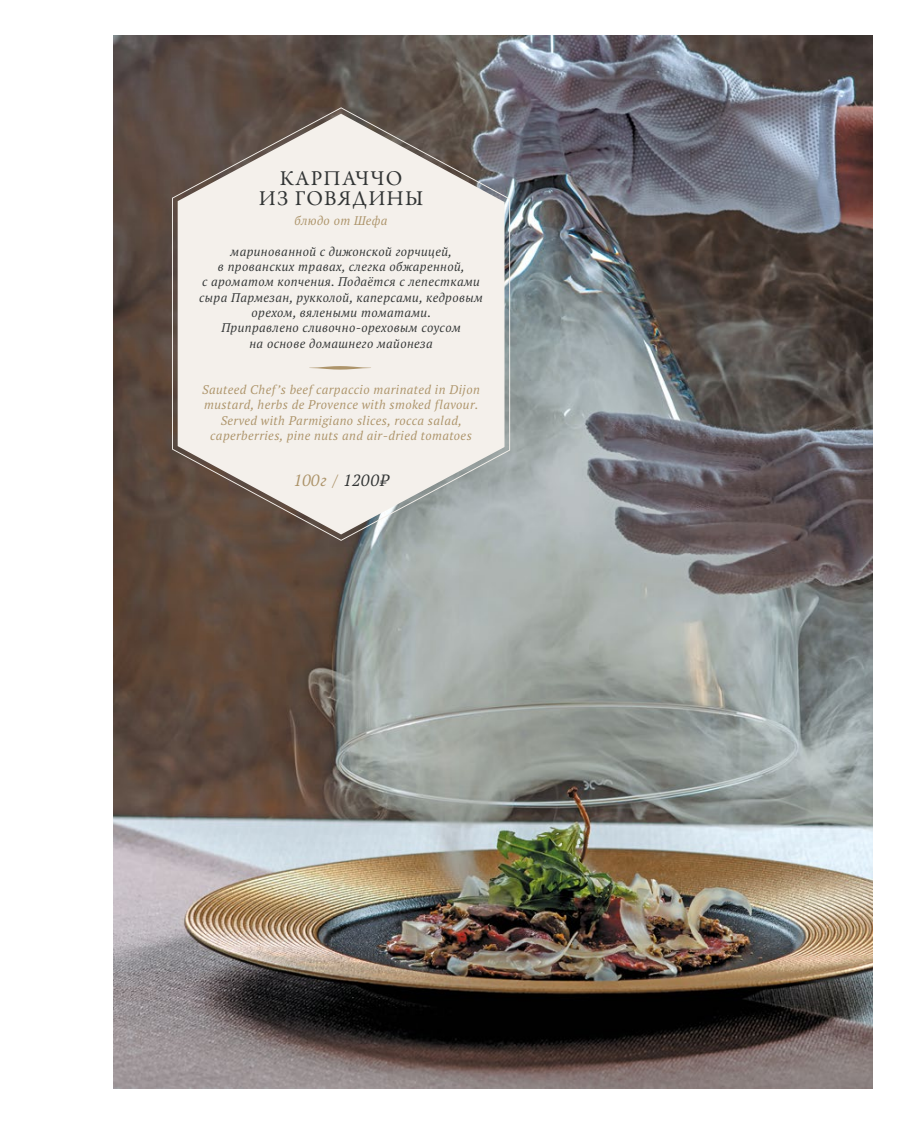
<style>
.page{position:relative;width:908px;height:1124px;background:#fff}
.page>*{position:absolute;margin:0;border:0;box-sizing:border-box;transform-origin:0 0}
.t1{font:21.25px/20px "Garamond Premr Pro";letter-spacing:.05em;color:#313434;text-align:center}
.t2{font:italic 16.25px "PT Serif Pro";letter-spacing:.03em;color:#ad946a}
.t3{font:italic 12.5px/15.4px "PT Serif Pro";letter-spacing:.03em;color:#313434;text-align:center}
.t4{font:italic 12.5px/15.4px "PT Serif Pro";letter-spacing:.03em;color:#ad946a;text-align:center}
.s1{color:#313434}
</style>
<div class="page">
<img style="left:113px;top:35px;width:759px;height:1053px">
<svg style="left:172px;top:107px;width:338px;height:434px;background:#d2cdc8"></svg>
<svg style="left:309px;top:366px;width:62px;height:3px"></svg>
<h1 class="t1" style="left:259px;top:168px;width:166px">КАРПАЧЧО<br>ИЗ ГОВЯДИНЫ</h1>
<p class="t4" style="left:294px;top:212px;width:94px">блюдо от Шефа</p>
<p class="t3" style="left:199px;top:243px;width:285px">маринованной с дижонской горчицей,<br>в прованских травах, слегка обжаренной,<br>с ароматом копчения. Подаётся с лепестками сыра Пармезан, рукколой, каперсами, кедровым орехом, вялеными томатами.<br>Приправлено сливочно-ореховым соусом<br>на основе домашнего майонеза</p>
<p class="t4" style="left:202px;top:381px;width:279px">Sauteed Chef’s beef carpaccio marinated in Dijon mustard, herbs de Provence with smoked flavour.<br>Served with Parmigiano slices, rocca salad, caperberries, pine nuts and air-dried tomatoes</p>
<h2 class="t2" style="left:293px;top:469px;width:97px">100г / <span class="s1">1200₽</span></h2>
</div>
